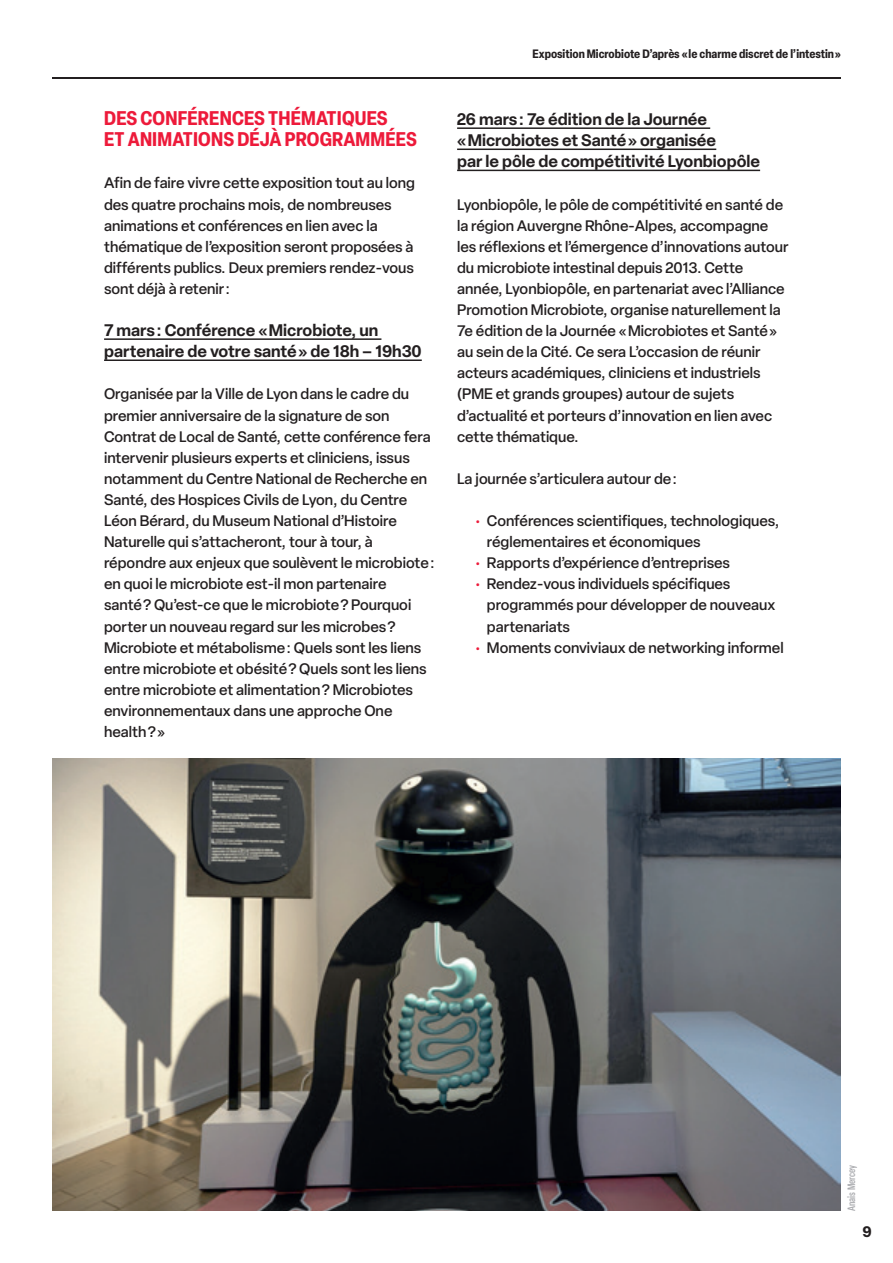
<style>
.page{position:relative;width:893px;height:1263px;background:#fff}
.page>*{position:absolute;margin:0;border:0;box-sizing:border-box;transform-origin:0 0}
.H2_-_Rouge{font:700 condensed 19.5px/21.1px "Elza";letter-spacing:.01em;color:#ed1a3a}
.H4_-_Noir{font:600 16.5px/21.1px "Elza";color:#231f20}
.Texte_courant_-_Noir{font:500 15px/21.1px "Elza";color:#231f20}
.t1{font:700 15px "Elza Text";color:#231f20}
.t2{font:700 condensed 12px "Elza";color:#231f20}
.Crédit_Photo{font:500 condensed 10.5px "Elza";color:#a8a9ad}
.s1{font-family:"Elza Text";font-weight:400;color:#ed1a3a}
</style>
<div class="page">
<hr style="left:52px;top:77px;width:789px;height:2px;background:#231f20">
<hr style="left:104px;top:338px;width:277px;height:2px;background:#231f20">
<hr style="left:104px;top:359px;width:318px;height:2px;background:#231f20">
<hr style="left:457px;top:127px;width:253px;height:2px;background:#231f20">
<hr style="left:457px;top:149px;width:259px;height:1px;background:#231f20">
<hr style="left:457px;top:170px;width:303px;height:1px;background:#231f20">
<img style="left:52px;top:758px;width:789px;height:453px">
<p class="H2_-_Rouge" style="left:104px;top:107px;width:314px">DES CONFÉRENCES THÉMATIQUES<br>ET ANIMATIONS DÉJÀ PROGRAMMÉES</p>
<p class="Texte_courant_-_Noir" style="left:104px;top:172px;width:312px">Afin de faire vivre cette exposition tout au long des quatre prochains mois, de nombreuses animations et conférences en lien avec la thématique de l’exposition seront proposées à différents publics. Deux premiers rendez-vous sont déjà à retenir :</p>
<p class="H4_-_Noir" style="left:104px;top:319px;width:319px">7 mars : Conférence « Microbiote, un partenaire de votre santé » de 18h – 19h30</p>
<p class="Texte_courant_-_Noir" style="left:104px;top:383px;width:332px">Organisée par la Ville de Lyon dans le cadre du premier anniversaire de la signature de son Contrat de Local de Santé, cette conférence fera intervenir plusieurs experts et cliniciens, issus notamment du Centre National de Recherche en Santé, des Hospices Civils de Lyon, du Centre Léon Bérard, du Museum National d’Histoire Naturelle qui s’attacheront, tour à tour, à répondre aux enjeux que soulèvent le microbiote : en quoi le microbiote est-il mon partenaire<br>santé ? Qu’est-ce que le microbiote ? Pourquoi porter un nouveau regard sur les microbes ?<br>Microbiote et métabolisme : Quels sont les liens entre microbiote et obésité ? Quels sont les liens entre microbiote et alimentation ? Microbiotes environnementaux dans une approche One health ? »</p>
<p class="t2" style="left:532px;top:45px;width:310px">Exposition Microbiote D’après « le charme discret de l’intestin »</p>
<p class="H4_-_Noir" style="left:457px;top:108px;width:304px">26 mars : 7e édition de la Journée<br>« Microbiotes et Santé » organisée<br>par le pôle de compétitivité Lyonbiopôle</p>
<p class="Texte_courant_-_Noir" style="left:457px;top:194px;width:333px">Lyonbiopôle, le pôle de compétitivité en santé de la région Auvergne Rhône-Alpes, accompagne les réflexions et l’émergence d’innovations autour du microbiote intestinal depuis 2013. Cette année, Lyonbiopôle, en partenariat avec l’Alliance Promotion Microbiote, organise naturellement la 7e édition de la Journée « Microbiotes et Santé » au sein de la Cité. Ce sera L’occasion de réunir acteurs académiques, cliniciens et industriels (PME et grands groupes) autour de sujets d’actualité et porteurs d’innovation en lien avec cette thématique.</p>
<p class="Texte_courant_-_Noir" style="left:457px;top:468px;width:222px">La journée s’articulera autour de :</p>
<p class="Texte_courant_-_Noir" style="left:487px;top:510px;width:294px;text-indent:-13px"><span class="s1">•</span> Conférences scientifiques, technologiques, réglementaires et économiques</p>
<p class="Texte_courant_-_Noir" style="left:474px;top:552px;width:258px"><span class="s1">•</span> Rapports d’expérience d’entreprises</p>
<p class="Texte_courant_-_Noir" style="left:487px;top:573px;width:290px;text-indent:-13px"><span class="s1">•</span> Rendez-vous individuels spécifiques programmés pour développer de nouveaux partenariats</p>
<p class="Texte_courant_-_Noir" style="left:474px;top:636px;width:311px"><span class="s1">•</span> Moments conviviaux de networking informel</p>
<p class="Crédit_Photo" style="left:844px;top:1211px;width:48px;rotate:-90deg">Anais Mercey</p>
<p class="t1" style="left:862px;top:1220px;width:11px">9</p>
</div>
